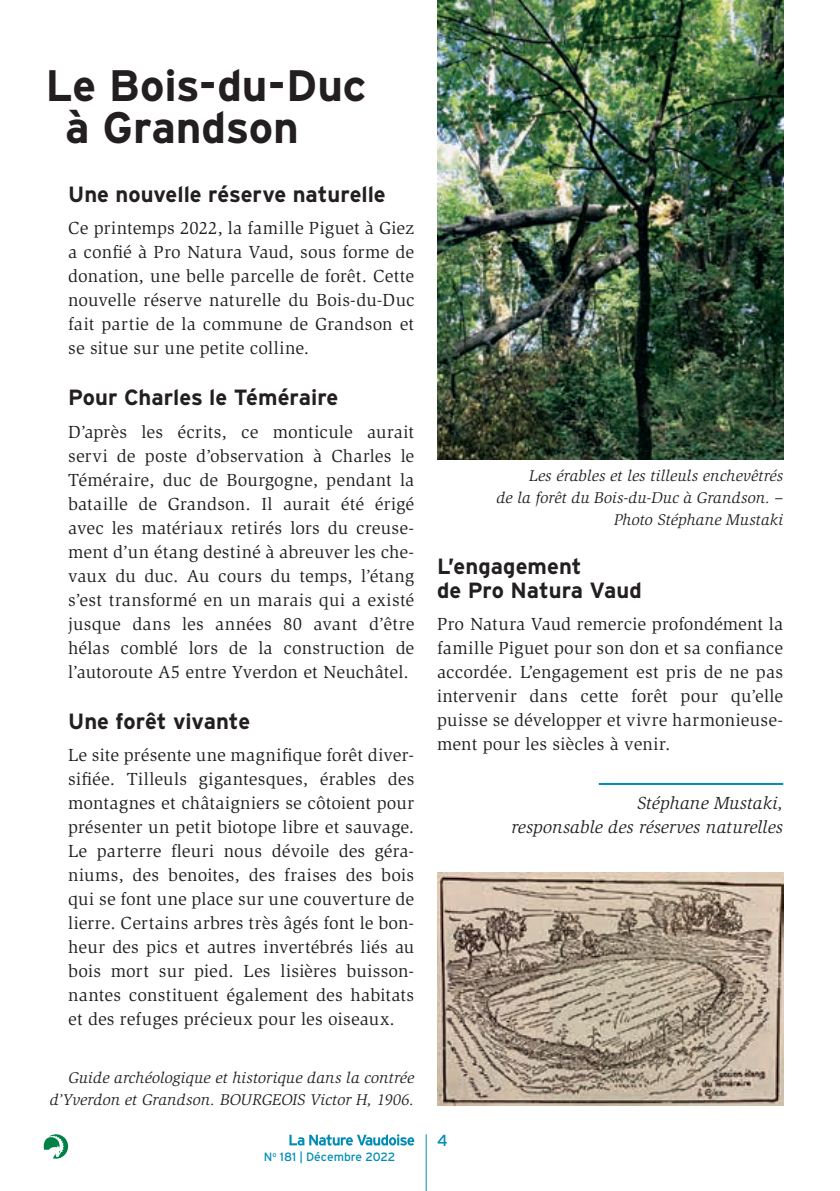
<style>
.page{position:relative;width:840px;height:1191px;background:#fff}
.page>*{position:absolute;margin:0;border:0;box-sizing:border-box;transform-origin:0 0}
.t1{font:700 44px/42px "Interstate";letter-spacing:-.005em;color:#231f20}
.t2{font:700 22px/24px "Interstate";color:#231f20}
.t3{font:18px/24px "Slimbach Std";letter-spacing:.01em;color:#231f20;text-align:justify}
.t4{font:italic 18px/24px "Slimbach Std";color:#231f20;text-align:right}
.t5{font:italic 16px/22px "Slimbach Std";letter-spacing:.01em;color:#231f20;text-align:right}
.t6{font:16px "Interstate";color:#008cb5}
.t7{font:12px "Interstate";color:#008cb5}
</style>
<div class="page">
<hr style="left:425px;top:1134px;width:1px;height:57px;background:#008cb5">
<svg style="left:43px;top:1134px;width:25px;height:25px"></svg>
<svg style="left:289px;top:1134px;width:125px;height:11px"></svg>
<hr style="left:598px;top:783px;width:184px;height:2px;background:#008cb5">
<img style="left:437px;top:0;width:345px;height:459px">
<img style="left:437px;top:872px;width:345px;height:233px">
<h1 class="t1" style="left:65px;top:64px;width:303px;text-indent:-20px">Le Bois-du-Duc à Grandson</h1>
<p class="t2" style="left:68px;top:182px;width:319px">Une nouvelle réserve naturelle</p>
<p class="t3" style="left:68px;top:216px;width:347px">Ce printemps 2022, la famille Piguet à Giez a confié à Pro Natura Vaud, sous forme de donation, une belle parcelle de forêt. Cette nouvelle réserve naturelle du Bois-du-Duc fait partie de la commune de Grandson et se situe sur une petite colline.</p>
<p class="t2" style="left:68px;top:385px;width:272px">Pour Charles le Téméraire</p>
<p class="t3" style="left:68px;top:419px;width:347px">D’après les écrits, ce monticule aurait servi de poste d’observation à Charles le Téméraire, duc de Bourgogne, pendant la bataille de Grandson. Il aurait été érigé avec les matériaux retirés lors du creuse&shy;ment d’un étang destiné à abreuver les che&shy;vaux du duc. Au cours du temps, l’étang s’est transformé en un marais qui a existé jusque dans les années 80 avant d’être hélas comblé lors de la construction de l’autoroute A5 entre Yverdon et Neuchâtel.</p>
<p class="t2" style="left:68px;top:709px;width:184px">Une forêt vivante</p>
<p class="t3" style="left:68px;top:743px;width:347px">Le site présente une magnifique forêt diver&shy;sifiée. Tilleuls gigantesques, érables des montagnes et châtaigniers se côtoient pour présenter un petit biotope libre et sauvage.<br>Le parterre fleuri nous dévoile des géra&shy;niums, des benoites, des fraises des bois qui se font une place sur une couverture de lierre. Certains arbres très âgés font le bon&shy;heur des pics et autres invertébrés liés au bois mort sur pied. Les lisières buisson&shy;nantes constituent également des habitats et des refuges précieux pour les oiseaux.</p>
<p class="t5" style="left:50px;top:1067px;width:366px">Guide archéologique et historique dans la contrée d’Yverdon et Grandson. BOURGEOIS Victor H, 1906.</p>
<p class="t7" style="left:264px;top:1150px;width:133px">N<sup>o</sup> 181 | Décembre 2022</p>
<p class="t5" style="left:496px;top:464px;width:288px">Les érables et les tilleuls enchevêtrés<br>de la forêt du Bois-du-Duc à Grandson. –<br>Photo Stéphane Mustaki</p>
<p class="t2" style="left:437px;top:553px;width:206px">L’engagement<br>de Pro Natura Vaud</p>
<p class="t3" style="left:437px;top:611px;width:347px">Pro Natura Vaud remercie profondément la famille Piguet pour son don et sa confiance accordée. L’engagement est pris de ne pas intervenir dans cette forêt pour qu’elle puisse se développer et vivre harmonieuse&shy;ment pour les siècles à venir.</p>
<p class="t4" style="left:511px;top:791px;width:273px">Stéphane Mustaki,<br>responsable des réserves naturelles</p>
<p class="t6" style="left:437px;top:1130px;width:12px">4</p>
</div>
